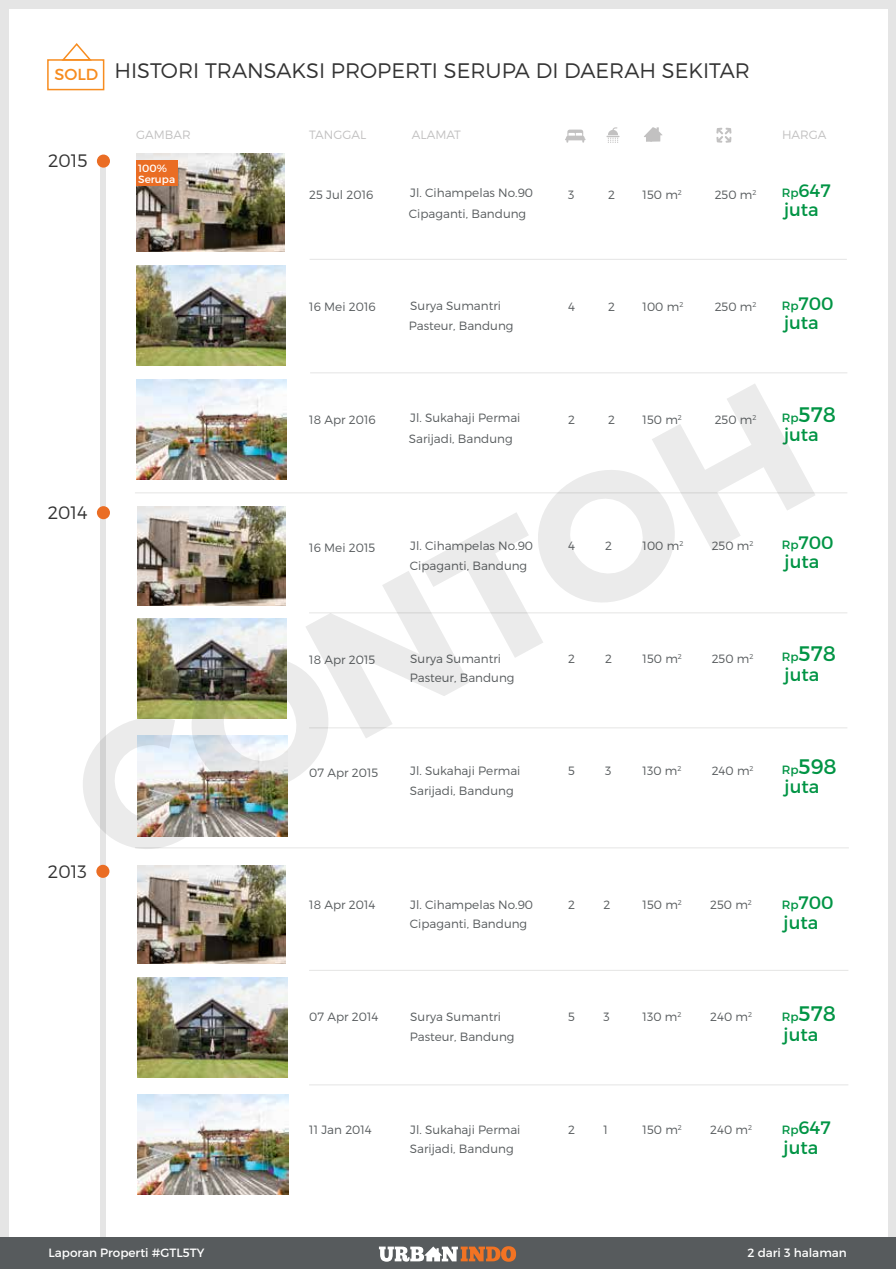
<style>
.page{position:relative;width:896px;height:1269px;background:#fff}
.page>*{position:absolute;margin:0;border:0;box-sizing:border-box;transform-origin:0 0}
.t1{font:300 21px "Montserrat";color:#333}
.t2{font:21px "Montserrat";color:#009444}
.t3{font:18px "Montserrat";color:#009444}
.t4{font:300 18px "Montserrat";color:#333}
.t5{font:16.05px "Montserrat";color:#f78c1f}
.t6{font:300 12px "Montserrat";color:#575b5d}
.t7{font:12px "Montserrat";color:#fff}
.t8{font:300 12px "Montserrat";color:#c2c1c1}
.t9{font:10.5px/10.5px "Montserrat";color:#fff}
.s1{font-size:12px}
</style>
<div class="page">
<div style="left:0;top:5px;width:9px;height:1263px;background:#e5e5e5"></div>
<div style="left:0;top:0;width:895px;height:9px;background:#e5e5e5"></div>
<div style="left:888px;top:4px;width:7px;height:1265px;background:#e5e5e5"></div>
<div style="left:100px;top:157px;width:6px;height:1105px;background:#e5e5e5"></div>
<div style="left:97px;top:155px;width:13px;height:13px;background:#ea6d24;border-radius:50%"></div>
<div style="left:97px;top:506px;width:13px;height:13px;background:#ea6d24;border-radius:50%"></div>
<div style="left:96px;top:865px;width:13px;height:13px;background:#ea6d24;border-radius:50%"></div>
<svg style="left:644px;top:127px;width:18px;height:15px"></svg>
<svg style="left:565px;top:130px;width:20px;height:13px"></svg>
<svg style="left:606px;top:127px;width:13px;height:16px"></svg>
<svg style="left:716px;top:128px;width:15px;height:15px"></svg>
<hr style="left:135px;top:492px;width:712px;height:1px;background:#e5e5e4">
<hr style="left:135px;top:847px;width:713px;height:1px;background:#e5e5e4">
<img style="left:136px;top:153px;width:148px;height:99px">
<img style="left:136px;top:265px;width:149px;height:100px">
<img style="left:136px;top:379px;width:150px;height:101px">
<img style="left:137px;top:507px;width:148px;height:98px">
<img style="left:137px;top:619px;width:150px;height:99px">
<img style="left:137px;top:736px;width:151px;height:100px">
<img style="left:138px;top:865px;width:148px;height:99px">
<img style="left:138px;top:977px;width:149px;height:100px">
<img style="left:138px;top:1094px;width:150px;height:101px">
<div style="left:136px;top:161px;width:41px;height:25px;background:#ea6d24"></div>
<hr style="left:309px;top:259px;width:537px;height:1px;background:#e5e5e4">
<hr style="left:310px;top:372px;width:537px;height:1px;background:#e5e5e4">
<hr style="left:309px;top:612px;width:538px;height:1px;background:#e5e5e4">
<hr style="left:309px;top:727px;width:538px;height:1px;background:#e5e5e4">
<hr style="left:309px;top:970px;width:539px;height:1px;background:#e5e5e4">
<hr style="left:309px;top:1084px;width:539px;height:1px;background:#e5e5e4">
<div style="left:0;top:1237px;width:895px;height:32px;background:#575b5d"></div>
<svg style="left:379px;top:1246px;width:137px;height:16px"></svg>
<div style="left:47px;top:59px;width:57px;height:31px;border:2px solid #f78c1f"></div>
<svg style="left:61px;top:43px;width:32px;height:19px"></svg>
<h3 class="t5" style="left:54px;top:64px;width:45px">SOLD</h3>
<h1 class="t1" style="left:114px;top:58px;width:637px">HISTORI TRANSAKSI PROPERTI SERUPA DI DAERAH SEKITAR</h1>
<h2 class="t4" style="left:48px;top:150px;width:41px">2015</h2>
<p class="t8" style="left:136px;top:127px;width:56px">GAMBAR</p>
<p class="t9" style="left:138px;top:163px;width:38px">100%<br>Serupa</p>
<p class="t8" style="left:309px;top:127px;width:58px">TANGGAL</p>
<p class="t6" style="left:309px;top:187px;width:66px">25 Jul 2016</p>
<p class="t8" style="left:412px;top:127px;width:51px">ALAMAT</p>
<p class="t8" style="left:782px;top:127px;width:46px">HARGA</p>
<p class="t6" style="left:410px;top:186px;width:124px">Jl. Cihampelas No.90</p>
<p class="t6" style="left:409px;top:206px;width:119px">Cipaganti, Bandung</p>
<p class="t6" style="left:568px;top:187px;width:8px">3</p>
<p class="t6" style="left:608px;top:187px;width:8px">2</p>
<p class="t6" style="left:642px;top:187px;width:41px">150 m<sup>2</sup></p>
<p class="t6" style="left:714px;top:187px;width:43px">250 m<sup>2</sup></p>
<h2 class="t3" style="left:781px;top:180px;width:50px"><span class="s1">Rp</span>647</h2>
<h2 class="t3" style="left:784px;top:199px;width:36px">juta</h2>
<h2 class="t4" style="left:48px;top:502px;width:41px">2014</h2>
<h2 class="t4" style="left:48px;top:860px;width:40px">2013</h2>
<p class="t6" style="left:309px;top:300px;width:68px">16 Mei 2016</p>
<p class="t6" style="left:309px;top:412px;width:68px">18 Apr 2016</p>
<p class="t6" style="left:410px;top:298px;width:92px">Surya Sumantri</p>
<p class="t6" style="left:409px;top:319px;width:106px">Pasteur, Bandung</p>
<p class="t6" style="left:410px;top:411px;width:112px">Jl. Sukahaji Permai</p>
<p class="t6" style="left:409px;top:431px;width:105px">Sarijadi, Bandung</p>
<p class="t6" style="left:568px;top:300px;width:8px">4</p>
<p class="t6" style="left:568px;top:412px;width:8px">2</p>
<p class="t6" style="left:608px;top:300px;width:8px">2</p>
<p class="t6" style="left:642px;top:300px;width:42px">100 m<sup>2</sup></p>
<p class="t6" style="left:608px;top:412px;width:8px">2</p>
<p class="t6" style="left:642px;top:412px;width:41px">150 m<sup>2</sup></p>
<p class="t6" style="left:714px;top:300px;width:43px">250 m<sup>2</sup></p>
<h2 class="t3" style="left:781px;top:293px;width:53px"><span class="s1">Rp</span>700</h2>
<h2 class="t3" style="left:784px;top:311px;width:36px">juta</h2>
<p class="t6" style="left:714px;top:412px;width:43px">250 m<sup>2</sup></p>
<h1 class="t2" style="left:781px;top:402px;width:56px"><span class="s1">Rp</span>578</h1>
<h2 class="t3" style="left:784px;top:424px;width:36px">juta</h2>
<p class="t6" style="left:309px;top:540px;width:67px">16 Mei 2015</p>
<p class="t6" style="left:410px;top:538px;width:124px">Jl. Cihampelas No.90</p>
<p class="t6" style="left:568px;top:538px;width:8px">4</p>
<p class="t6" style="left:605px;top:538px;width:8px">2</p>
<p class="t6" style="left:642px;top:538px;width:42px">100 m<sup>2</sup></p>
<p class="t6" style="left:711px;top:538px;width:43px">250 m<sup>2</sup></p>
<h2 class="t3" style="left:781px;top:531px;width:53px"><span class="s1">Rp</span>700</h2>
<p class="t6" style="left:410px;top:558px;width:119px">Cipaganti, Bandung</p>
<h2 class="t3" style="left:784px;top:551px;width:36px">juta</h2>
<p class="t6" style="left:309px;top:652px;width:68px">18 Apr 2015</p>
<p class="t6" style="left:410px;top:651px;width:92px">Surya Sumantri</p>
<p class="t6" style="left:410px;top:670px;width:106px">Pasteur, Bandung</p>
<p class="t6" style="left:568px;top:651px;width:8px">2</p>
<p class="t6" style="left:605px;top:651px;width:8px">2</p>
<p class="t6" style="left:642px;top:651px;width:41px">150 m<sup>2</sup></p>
<p class="t6" style="left:711px;top:651px;width:43px">250 m<sup>2</sup></p>
<h1 class="t2" style="left:781px;top:641px;width:56px"><span class="s1">Rp</span>578</h1>
<h2 class="t3" style="left:784px;top:663px;width:36px">juta</h2>
<p class="t6" style="left:309px;top:765px;width:71px">07 Apr 2015</p>
<p class="t6" style="left:410px;top:763px;width:112px">Jl. Sukahaji Permai</p>
<p class="t6" style="left:410px;top:783px;width:105px">Sarijadi, Bandung</p>
<p class="t6" style="left:568px;top:763px;width:8px">5</p>
<p class="t6" style="left:605px;top:763px;width:8px">3</p>
<p class="t6" style="left:642px;top:763px;width:40px">130 m<sup>2</sup></p>
<p class="t6" style="left:711px;top:763px;width:43px">240 m<sup>2</sup></p>
<h1 class="t2" style="left:781px;top:753px;width:57px"><span class="s1">Rp</span>598</h1>
<h2 class="t3" style="left:784px;top:776px;width:36px">juta</h2>
<p class="t6" style="left:309px;top:897px;width:68px">18 Apr 2014</p>
<p class="t6" style="left:410px;top:897px;width:124px">Jl. Cihampelas No.90</p>
<p class="t6" style="left:568px;top:897px;width:8px">2</p>
<p class="t6" style="left:603px;top:897px;width:8px">2</p>
<p class="t6" style="left:642px;top:897px;width:41px">150 m<sup>2</sup></p>
<p class="t6" style="left:710px;top:897px;width:43px">250 m<sup>2</sup></p>
<h2 class="t3" style="left:781px;top:891px;width:53px"><span class="s1">Rp</span>700</h2>
<p class="t6" style="left:410px;top:916px;width:119px">Cipaganti, Bandung</p>
<h2 class="t3" style="left:783px;top:911px;width:36px">juta</h2>
<p class="t6" style="left:309px;top:1009px;width:71px">07 Apr 2014</p>
<p class="t6" style="left:410px;top:1009px;width:92px">Surya Sumantri</p>
<p class="t6" style="left:568px;top:1009px;width:8px">5</p>
<p class="t6" style="left:603px;top:1009px;width:8px">3</p>
<p class="t6" style="left:642px;top:1009px;width:40px">130 m<sup>2</sup></p>
<p class="t6" style="left:710px;top:1009px;width:43px">240 m<sup>2</sup></p>
<h1 class="t2" style="left:781px;top:1001px;width:56px"><span class="s1">Rp</span>578</h1>
<p class="t6" style="left:410px;top:1029px;width:106px">Pasteur, Bandung</p>
<h2 class="t3" style="left:783px;top:1024px;width:36px">juta</h2>
<p class="t6" style="left:309px;top:1122px;width:64px">11 Jan 2014</p>
<p class="t6" style="left:410px;top:1122px;width:112px">Jl. Sukahaji Permai</p>
<p class="t6" style="left:568px;top:1122px;width:8px">2</p>
<p class="t6" style="left:603px;top:1122px;width:6px">1</p>
<p class="t6" style="left:642px;top:1122px;width:41px">150 m<sup>2</sup></p>
<p class="t6" style="left:710px;top:1122px;width:43px">240 m<sup>2</sup></p>
<h2 class="t3" style="left:781px;top:1116px;width:50px"><span class="s1">Rp</span>647</h2>
<p class="t6" style="left:410px;top:1141px;width:105px">Sarijadi, Bandung</p>
<h2 class="t3" style="left:783px;top:1136px;width:36px">juta</h2>
<p class="t7" style="left:48px;top:1246px;width:157px">Laporan Properti #GTL5TY</p>
<p class="t7" style="left:747px;top:1246px;width:101px">2 dari 3 halaman</p>
</div>
